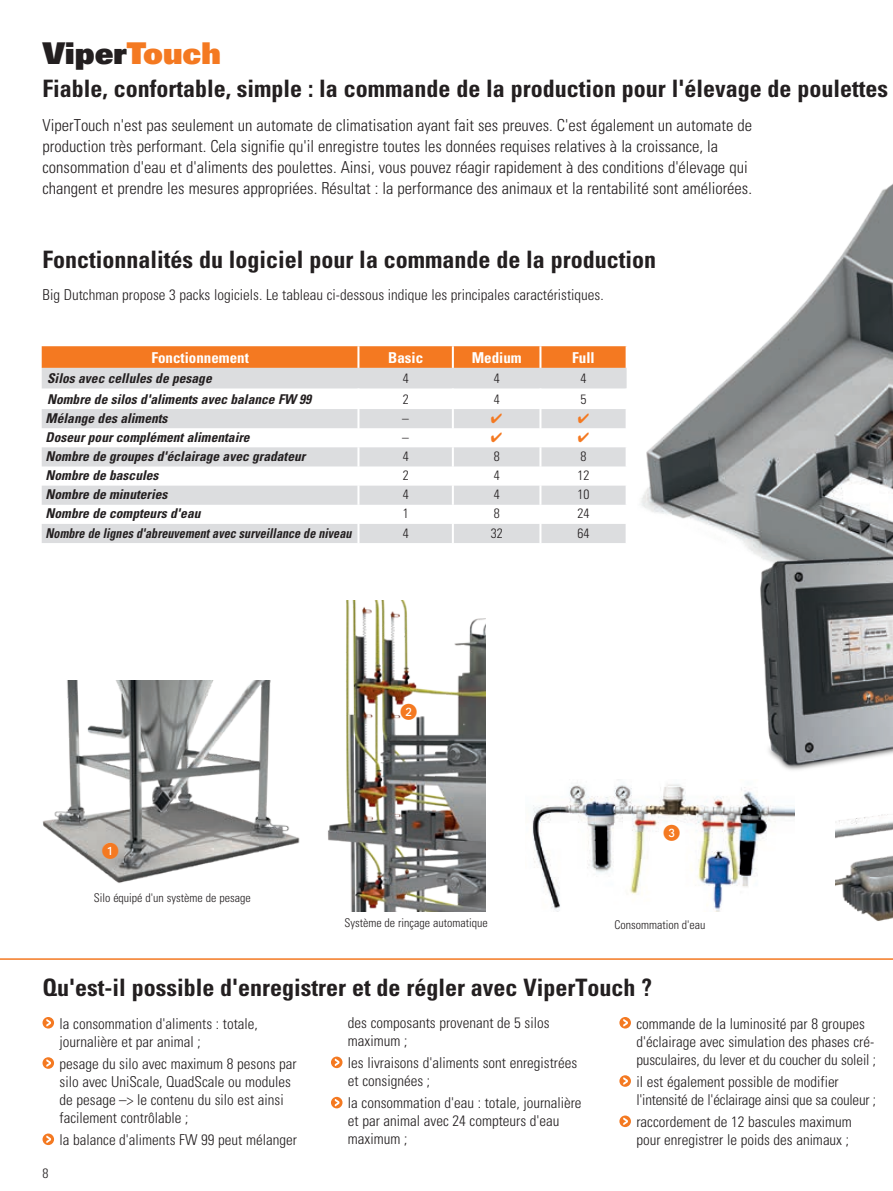
<style>
.page{position:relative;width:893px;height:1191px;background:#fff}
.page>*{position:absolute;margin:0;border:0;box-sizing:border-box;transform-origin:0 0}
.t1{font:30px "Univers LT Std X Black";color:#231f20}
.t2{font:700 condensed 24px "Univers LT Std";color:#231f20}
.t3{font:300 condensed 16.5px/21px "Univers LT Std";color:#231f20}
.t4{font:300 condensed 15px/18px "Univers LT Std";color:#231f20}
.t5{font:700 condensed 15px "Univers LT Std";color:#fff}
.t6{font:italic 700 condensed 13.5px "Univers LT Std";color:#231f20}
.t7{font:italic 700 condensed 13.5px "Univers LT Std";color:#231f20;scale:.9 1}
.t8{font:300 condensed 13.5px "Univers LT Std";color:#231f20}
.t9{font:300 condensed 12px "Univers LT Std";color:#231f20}
.s1{color:#f47921}
</style>
<div class="page">
<div style="left:43px;top:1017px;width:11px;height:11px;background:#f47921;border-radius:50%"></div>
<svg style="left:46px;top:1019px;width:5px;height:7px"></svg>
<div style="left:43px;top:1057px;width:11px;height:11px;background:#f47921;border-radius:50%"></div>
<svg style="left:46px;top:1059px;width:5px;height:7px"></svg>
<div style="left:43px;top:1133px;width:11px;height:12px;background:#f47921;border-radius:50%"></div>
<svg style="left:46px;top:1135px;width:5px;height:8px"></svg>
<svg style="left:331px;top:1056px;width:11px;height:12px"></svg>
<svg style="left:335px;top:1058px;width:4px;height:8px"></svg>
<svg style="left:331px;top:1096px;width:11px;height:12px"></svg>
<svg style="left:335px;top:1099px;width:4px;height:7px"></svg>
<svg style="left:619px;top:1017px;width:12px;height:11px"></svg>
<svg style="left:623px;top:1019px;width:5px;height:7px"></svg>
<svg style="left:619px;top:1075px;width:12px;height:11px"></svg>
<svg style="left:623px;top:1077px;width:5px;height:7px"></svg>
<svg style="left:619px;top:1115px;width:12px;height:12px"></svg>
<svg style="left:623px;top:1117px;width:5px;height:8px"></svg>
<hr style="left:0;top:958px;width:893px;height:1px;background:#f47921">
<svg style="left:42px;top:346px;width:584px;height:22px;background:#f37b25"></svg>
<svg style="left:42px;top:368px;width:585px;height:175px;fill:#dcdddf"></svg>
<hr style="left:357px;top:346px;width:2px;height:22px;background:#fff">
<hr style="left:452px;top:346px;width:2px;height:22px;background:#fff">
<hr style="left:539px;top:346px;width:2px;height:22px;background:#fff">
<hr style="left:357px;top:388px;width:2px;height:21px;background:#fff">
<hr style="left:452px;top:388px;width:2px;height:21px;background:#fff">
<hr style="left:539px;top:388px;width:2px;height:21px;background:#fff">
<hr style="left:626px;top:388px;width:2px;height:21px;background:#fff">
<svg style="left:357px;top:409px;width:2px;height:76px"></svg>
<svg style="left:452px;top:409px;width:2px;height:76px"></svg>
<svg style="left:539px;top:409px;width:2px;height:76px"></svg>
<svg style="left:626px;top:409px;width:1px;height:76px"></svg>
<hr style="left:357px;top:485px;width:2px;height:20px;background:#fff">
<hr style="left:452px;top:485px;width:2px;height:20px;background:#fff">
<hr style="left:539px;top:485px;width:2px;height:20px;background:#fff">
<hr style="left:626px;top:485px;width:2px;height:20px;background:#fff">
<svg style="left:357px;top:505px;width:2px;height:38px"></svg>
<svg style="left:452px;top:505px;width:2px;height:38px"></svg>
<svg style="left:539px;top:505px;width:2px;height:38px"></svg>
<svg style="left:626px;top:505px;width:1px;height:38px"></svg>
<img style="left:641px;top:183px;width:252px;height:364px">
<img style="left:328px;top:600px;width:158px;height:311px">
<img style="left:43px;top:680px;width:257px;height:203px">
<img style="left:836px;top:814px;width:57px;height:107px">
<img style="left:747px;top:547px;width:146px;height:223px">
<img style="left:532px;top:779px;width:262px;height:132px">
<svg style="left:102px;top:842px;width:16px;height:16px"></svg>
<svg style="left:401px;top:703px;width:16px;height:17px"></svg>
<svg style="left:664px;top:825px;width:16px;height:16px"></svg>
<svg style="left:491px;top:413px;width:11px;height:10px"></svg>
<svg style="left:578px;top:413px;width:11px;height:10px"></svg>
<svg style="left:491px;top:432px;width:11px;height:10px"></svg>
<svg style="left:578px;top:432px;width:11px;height:10px"></svg>
<h1 class="t1" style="left:43px;top:34px;width:180px">Viper<span class="s1">Touch</span></h1>
<h2 class="t2" style="left:43px;top:74px;width:847px">Fiable, confortable, simple : la commande de la production pour l'élevage de poulettes</h2>
<p class="t3" style="left:43px;top:115px;width:711px">ViperTouch n'est pas seulement un automate de climatisation ayant fait ses preuves. C'est également un automate de production très performant. Cela signifie qu'il enregistre toutes les données requises relatives à la croissance, la consommation d'eau et d'aliments des poulettes. Ainsi, vous pouvez réagir rapidement à des conditions d'élevage qui changent et prendre les mesures appropriées. Résultat : la performance des animaux et la rentabilité sont améliorées.</p>
<h2 class="t2" style="left:43px;top:245px;width:615px">Fonctionnalités du logiciel pour la commande de la production</h2>
<p class="t4" style="left:43px;top:286px;width:563px">Big Dutchman propose 3 packs logiciels. Le tableau ci-dessous indique les principales caractéristiques.</p>
<p class="t5" style="left:151px;top:348px;width:99px">Fonctionnement</p>
<p class="t5" style="left:388px;top:348px;width:36px">Basic</p>
<p class="t5" style="left:472px;top:348px;width:51px">Medium</p>
<p class="t5" style="left:572px;top:348px;width:24px">Full</p>
<p class="t6" style="left:47px;top:370px;width:166px">Silos avec cellules de pesage</p>
<p class="t8" style="left:403px;top:370px;width:7px">4</p>
<p class="t8" style="left:494px;top:370px;width:7px">4</p>
<p class="t8" style="left:581px;top:370px;width:7px">4</p>
<p class="t6" style="left:47px;top:390px;width:266px">Nombre de silos d'aliments avec balance FW 99</p>
<p class="t8" style="left:403px;top:391px;width:7px">2</p>
<p class="t8" style="left:494px;top:391px;width:7px">4</p>
<p class="t8" style="left:581px;top:391px;width:7px">5</p>
<p class="t6" style="left:46px;top:409px;width:124px">Mélange des aliments</p>
<p class="t8" style="left:402px;top:410px;width:8px">–</p>
<p class="t6" style="left:46px;top:429px;width:206px">Doseur pour complément alimentaire</p>
<p class="t8" style="left:402px;top:429px;width:8px">–</p>
<p class="t6" style="left:46px;top:448px;width:261px">Nombre de groupes d'éclairage avec gradateur</p>
<p class="t8" style="left:403px;top:448px;width:7px">4</p>
<p class="t8" style="left:494px;top:448px;width:7px">8</p>
<p class="t8" style="left:581px;top:448px;width:7px">8</p>
<p class="t6" style="left:46px;top:467px;width:115px">Nombre de bascules</p>
<p class="t8" style="left:403px;top:467px;width:7px">2</p>
<p class="t8" style="left:494px;top:467px;width:7px">4</p>
<p class="t8" style="left:578px;top:467px;width:13px">12</p>
<p class="t6" style="left:46px;top:486px;width:124px">Nombre de minuteries</p>
<p class="t8" style="left:403px;top:486px;width:7px">4</p>
<p class="t8" style="left:494px;top:486px;width:7px">4</p>
<p class="t8" style="left:578px;top:486px;width:13px">10</p>
<p class="t6" style="left:46px;top:505px;width:156px">Nombre de compteurs d'eau</p>
<p class="t8" style="left:403px;top:505px;width:7px">1</p>
<p class="t8" style="left:494px;top:505px;width:7px">8</p>
<p class="t8" style="left:578px;top:505px;width:13px">24</p>
<p class="t7" style="left:46px;top:524px;width:341px">Nombre de lignes d'abreuvement avec surveillance de niveau</p>
<p class="t8" style="left:403px;top:524px;width:7px">4</p>
<p class="t8" style="left:491px;top:524px;width:13px">32</p>
<p class="t8" style="left:578px;top:524px;width:13px">64</p>
<p class="t9" style="left:94px;top:890px;width:158px">Silo équipé d'un système de pesage</p>
<p class="t9" style="left:344px;top:915px;width:145px">Système de rinçage automatique</p>
<p class="t9" style="left:614px;top:917px;width:93px">Consommation d'eau</p>
<h2 class="t2" style="left:43px;top:972px;width:611px">Qu'est-il possible d'enregistrer et de régler avec ViperTouch ?</h2>
<p class="t8" style="left:43px;top:1165px;width:7px">8</p>
<p class="t4" style="left:60px;top:1014px;width:200px">la consommation d'aliments : totale, journalière et par animal ;</p>
<p class="t4" style="left:60px;top:1054px;width:239px">pesage du silo avec maximum 8 pesons par silo avec UniScale, QuadScale ou modules de pesage –&gt; le contenu du silo est ainsi facilement contrôlable ;</p>
<p class="t4" style="left:60px;top:1130px;width:239px">la balance d'aliments FW 99 peut mélanger</p>
<p class="t4" style="left:348px;top:1013px;width:203px">des composants provenant de 5 silos maximum ;</p>
<p class="t4" style="left:348px;top:1053px;width:231px">les livraisons d'aliments sont enregistrées et consignées ;</p>
<p class="t4" style="left:348px;top:1094px;width:235px">la consommation d'eau : totale, journalière et par animal avec 24 compteurs d'eau maximum ;</p>
<p class="t4" style="left:636px;top:1014px;width:241px">commande de la luminosité par 8 groupes d'éclairage avec simulation des phases cré&shy;pusculaires, du lever et du coucher du soleil ;</p>
<p class="t4" style="left:636px;top:1072px;width:241px">il est également possible de modifier l'intensité de l'éclairage ainsi que sa couleur ;</p>
<p class="t4" style="left:636px;top:1112px;width:217px">raccordement de 12 bascules maximum pour enregistrer le poids des animaux ;</p>
</div>
